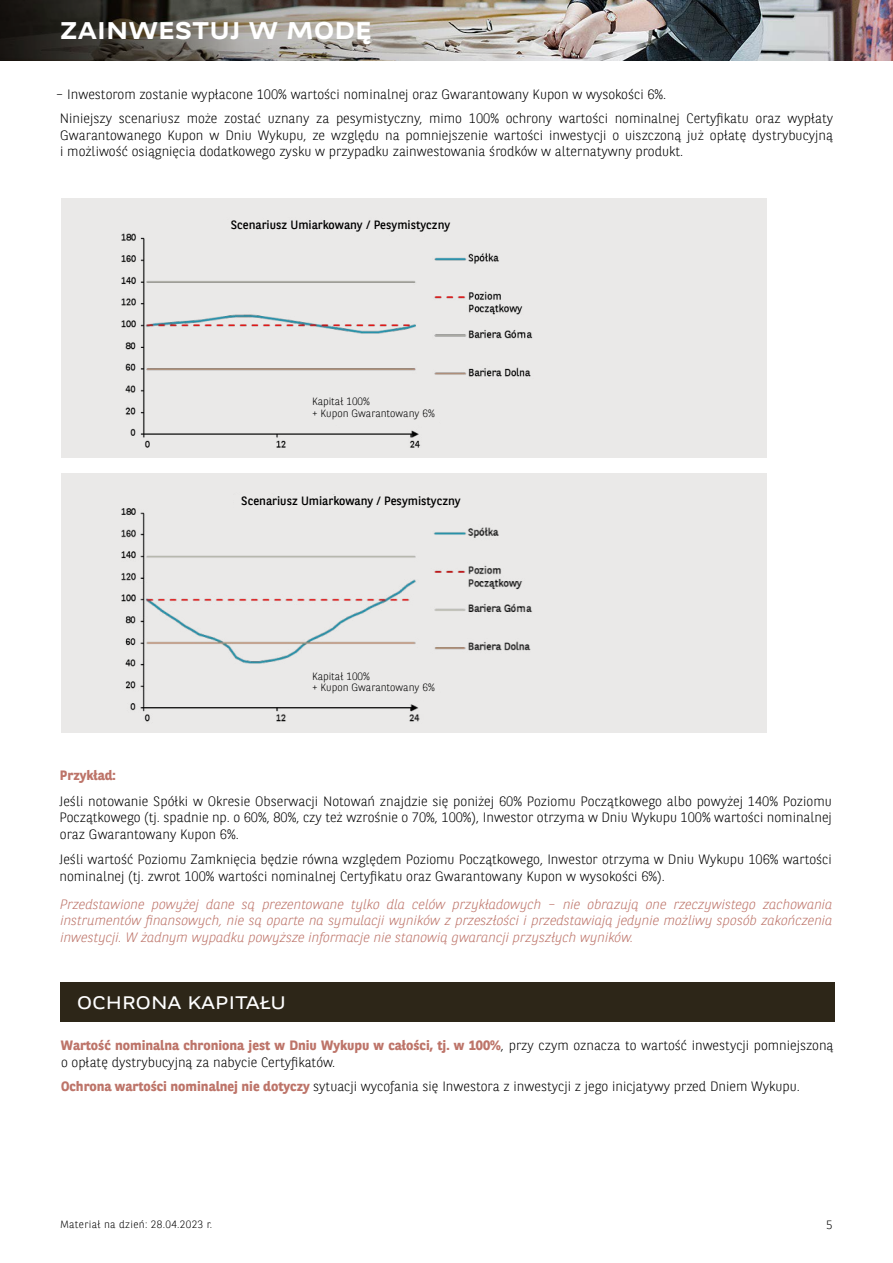
<style>
.page{position:relative;width:893px;height:1263px;background:#fff}
.page>*{position:absolute;margin:0;border:0;box-sizing:border-box;transform-origin:0 0}
.t1{font:700 24px "BNPP Expanded Sans";letter-spacing:.01em;color:#fff}
.t2{font:18px "BNPP Expanded Sans";letter-spacing:.01em;color:#fff}
.t3{font:300 13.5px/16.5px "BNPP Sans";color:#000}
.t4{font:italic 300 13.5px/16.5px "BNPP Sans";color:#bd7469;text-align:justify}
.t5{font:700 13.5px "BNPP Sans";color:#bd7469}
.t6{font:12px "BNPP Sans";color:#000}
.t7{font:300 12px "BNPP Sans";color:#000}
.t8{font:300 10.5px/11.6px "BNPP Sans";color:#000}
.t9{font:300 10.5px "BNPP Sans";letter-spacing:.03em;color:#000}
.s1{font-weight:700;color:#bd7469}
</style>
<div class="page">
<img style="left:0;top:0;width:893px;height:60px">
<div style="left:60px;top:983px;width:774px;height:39px;background:#2d2618"></div>
<div style="left:61px;top:198px;width:705px;height:260px;background:#eae9e8"></div>
<div style="left:61px;top:473px;width:705px;height:260px;background:#eae9e8"></div>
<img style="left:121px;top:233px;width:412px;height:215px">
<img style="left:121px;top:494px;width:412px;height:228px">
<div style="left:312px;top:397px;width:127px;height:28px;background:#eae9e8"></div>
<div style="left:312px;top:672px;width:127px;height:27px;background:#eae9e8"></div>
<div style="left:220px;top:220px;width:240px;height:14px;background:#eae9e8"></div>
<div style="left:234px;top:495px;width:234px;height:14px;background:#eae9e8"></div>
<h1 class="t1" style="left:60px;top:14px;width:313px">ZAINWESTUJ W MODĘ</h1>
<p class="t3" style="left:60px;top:82px;width:775px;line-height:24px;text-indent:-4px">– Inwestorom zostanie wypłacone 100% wartości nominalnej oraz Gwarantowany Kupon w wysokości 6%.<br>Niniejszy scenariusz może zostać uznany za pesymistyczny, mimo 100% ochrony wartości nominalnej Certyfikatu oraz wypłaty</p>
<p class="t3" style="left:60px;top:126px;width:774px">Gwarantowanego Kupon w Dniu Wykupu, ze względu na pomniejszenie wartości inwestycji o uiszczoną już opłatę dystrybucyjną i możliwość osiągnięcia dodatkowego zysku w przypadku zainwestowania środków w alternatywny produkt.</p>
<p class="t6" style="left:231px;top:217px;width:221px">Scenariusz Umiarkowany / Pesymistyczny</p>
<p class="t8" style="left:312px;top:395px;width:124px">Kapitał 100%<br>+ Kupon Gwarantowany 6%</p>
<p class="t6" style="left:241px;top:492px;width:221px">Scenariusz Umiarkowany / Pesymistyczny</p>
<p class="t8" style="left:312px;top:670px;width:124px">Kapitał 100%<br>+ Kupon Gwarantowany 6%</p>
<p class="t5" style="left:60px;top:766px;width:57px">Przykład:</p>
<p class="t3" style="left:59px;top:792px;width:774px;text-align:justify">Jeśli notowanie Spółki w Okresie Obserwacji Notowań znajdzie się poniżej 60% Poziomu Początkowego albo powyżej 140% Poziomu Początkowego (tj. spadnie np. o 60%, 80%, czy też wzrośnie o 70%, 100%), Inwestor otrzyma w Dniu Wykupu 100% wartości nominalnej oraz Gwarantowany Kupon 6%.</p>
<p class="t3" style="left:59px;top:851px;width:774px">Jeśli wartość Poziomu Zamknięcia będzie równa względem Poziomu Początkowego, Inwestor otrzyma w Dniu Wykupu 106% wartości nominalnej (tj. zwrot 100% wartości nominalnej Certyfikatu oraz Gwarantowany Kupon w wysokości 6%).</p>
<p class="t4" style="left:60px;top:895px;width:774px">Przedstawione powyżej dane są prezentowane tylko dla celów przykładowych – nie obrazują one rzeczywistego zachowania instrumentów finansowych, nie są oparte na symulacji wyników z przeszłości i przedstawiają jedynie możliwy sposób zakończenia inwestycji. W żadnym wypadku powyższe informacje nie stanowią gwarancji przyszłych wyników.</p>
<h2 class="t2" style="left:77px;top:990px;width:210px">OCHRONA KAPITAŁU</h2>
<p class="t3" style="left:61px;top:1037px;width:774px"><span class="s1">Wartość nominalna chroniona jest w Dniu Wykupu w całości, tj. w 100%</span>, przy czym oznacza to wartość inwestycji pomniejszoną o opłatę dystrybucyjną za nabycie Certyfikatów.</p>
<p class="t3" style="left:61px;top:1077px;width:740px"><span class="s1">Ochrona wartości nominalnej nie dotyczy</span> sytuacji wycofania się Inwestora z inwestycji z jego inicjatywy przed Dniem Wykupu.</p>
<p class="t9" style="left:60px;top:1217px;width:154px">Materiał na dzień: 28.04.2023 r.</p>
<p class="t7" style="left:826px;top:1216px;width:8px">5</p>
</div>
